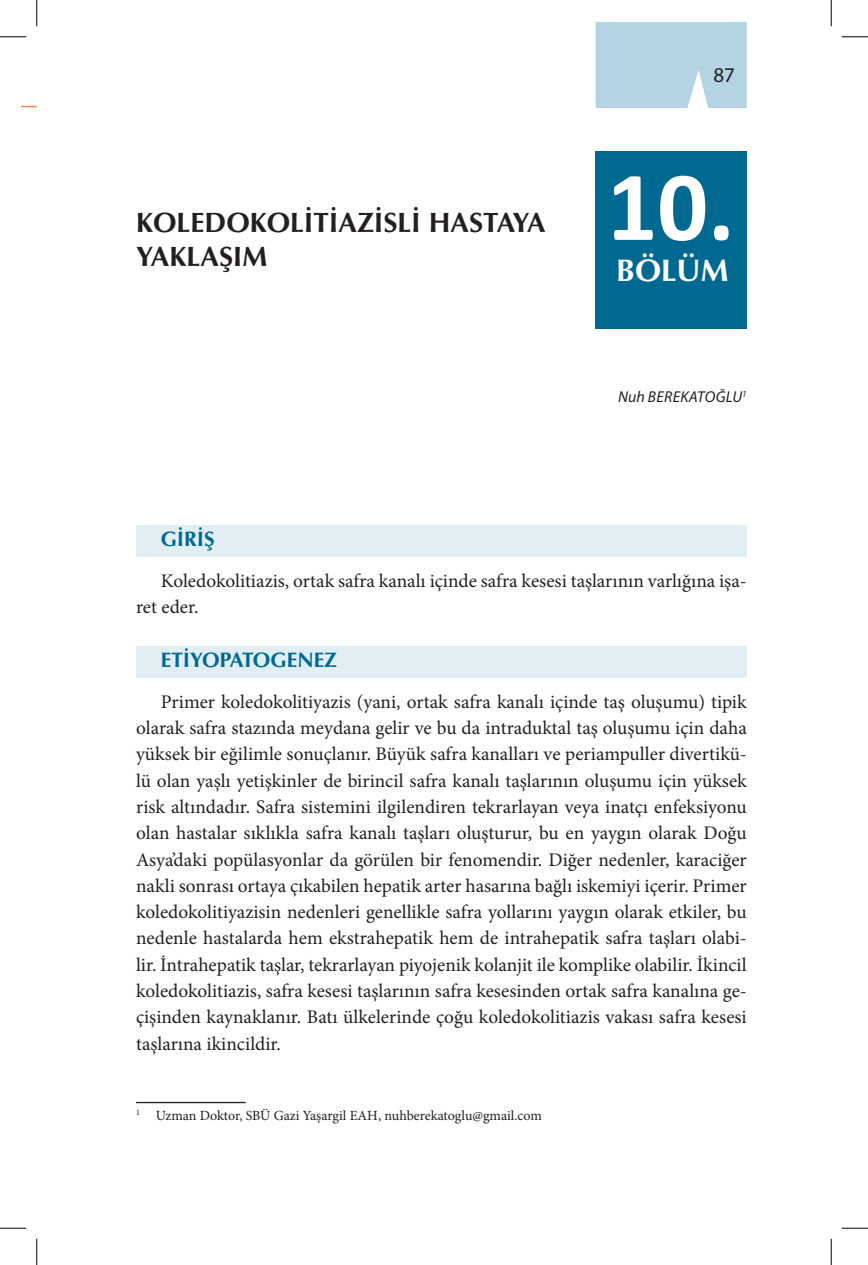
<style>
.page{position:relative;width:868px;height:1265px;background:#fff}
.page>*{position:absolute;margin:0;border:0;box-sizing:border-box;transform-origin:0 0}
.t1{font:700 99.75px "Calibri";color:#fff}
.t2{font:31.15px "Optima Bold Tr";color:#fff}
.t3{font:28px/33.6px "Optima Bold Tr";color:#231f20}
.t4{font:21px "Optima Bold Tr";color:#006991}
.t5{font:21px "Myriad Pro";color:#231f20}
.t6{font:19.25px/26.2px "Minion Pro";color:#231f20}
.t7{font:italic 15.75px "Myriad Pro";letter-spacing:.02em;color:#231f20}
.t8{font:14px "Minion Pro";letter-spacing:-.005em;color:#231f20}
</style>
<div class="page">
<div style="left:595px;top:151px;width:151px;height:178px;background:#006991"></div>
<hr style="left:136px;top:1101px;width:110px;height:1px;background:#231f20">
<div style="left:595px;top:22px;width:151px;height:86px;background:#b4d4e4"></div>
<svg style="left:22px;top:106px;width:15px;height:1px"></svg>
<div style="left:136px;top:525px;width:610px;height:31px;background:#e1eef4"></div>
<div style="left:136px;top:645px;width:610px;height:32px;background:#e1eef4"></div>
<svg style="left:0;top:36px;width:26px;height:1px"></svg>
<svg style="left:841px;top:36px;width:26px;height:1px"></svg>
<svg style="left:0;top:1227px;width:26px;height:1px"></svg>
<svg style="left:841px;top:1227px;width:26px;height:1px"></svg>
<svg style="left:36px;top:0;width:1px;height:26px"></svg>
<svg style="left:36px;top:1238px;width:1px;height:26px"></svg>
<svg style="left:830px;top:0;width:1px;height:26px"></svg>
<svg style="left:830px;top:1238px;width:1px;height:26px"></svg>
<h3 class="t3" style="left:136px;top:205px;width:411px">KOLEDOKOLİTİAZİSLİ HASTAYA<br>YAKLAŞIM</h3>
<p class="t5" style="left:713px;top:62px;width:23px">87</p>
<h1 class="t1" style="left:606px;top:136px;width:129px">10.</h1>
<h2 class="t2" style="left:615px;top:251px;width:114px">BÖLÜM</h2>
<p class="t7" style="left:618px;top:388px;width:130px">Nuh BEREKATOĞLU<sup>1</sup></p>
<p class="t4" style="left:161px;top:525px;width:55px">GİRİŞ</p>
<p class="t6" style="left:136px;top:567px;width:612px;text-indent:25px">Koledokolitiazis, ortak safra kanalı içinde safra kesesi taşlarının varlığına işa&shy;ret eder.</p>
<p class="t4" style="left:161px;top:646px;width:177px">ETİYOPATOGENEZ</p>
<p class="t6" style="left:136px;top:688px;width:612px;text-align:justify;text-indent:25px">Primer koledokolitiyazis (yani, ortak safra kanalı içinde taş oluşumu) tipik olarak safra stazında meydana gelir ve bu da intraduktal taş oluşumu için daha yüksek bir eğilimle sonuçlanır. Büyük safra kanalları ve periampuller divertikü&shy;lü olan yaşlı yetişkinler de birincil safra kanalı taşlarının oluşumu için yüksek risk altındadır. Safra sistemini ilgilendiren tekrarlayan veya inatçı enfeksiyonu olan hastalar sıklıkla safra kanalı taşları oluşturur, bu en yaygın olarak Doğu Asya’daki popülasyonlar da görülen bir fenomendir. Diğer nedenler, karaciğer nakli sonrası ortaya çıkabilen hepatik arter hasarına bağlı iskemiyi içerir. Primer koledokolitiyazisin nedenleri genellikle safra yollarını yaygın olarak etkiler, bu nedenle hastalarda hem ekstrahepatik hem de intrahepatik safra taşları olabi&shy;lir. İntrahepatik taşlar, tekrarlayan piyojenik kolanjit ile komplike olabilir. İkincil koledokolitiazis, safra kesesi taşlarının safra kesesinden ortak safra kanalına ge&shy;çişinden kaynaklanır. Batı ülkelerinde çoğu koledokolitiazis vakası safra kesesi taşlarına ikincildir.</p>
<p class="t8" style="left:136px;top:1105px;width:407px"><sup>1</sup> Uzman Doktor, SBÜ Gazi Yaşargil EAH, nuhberekatoglu@gmail.com</p>
</div>
